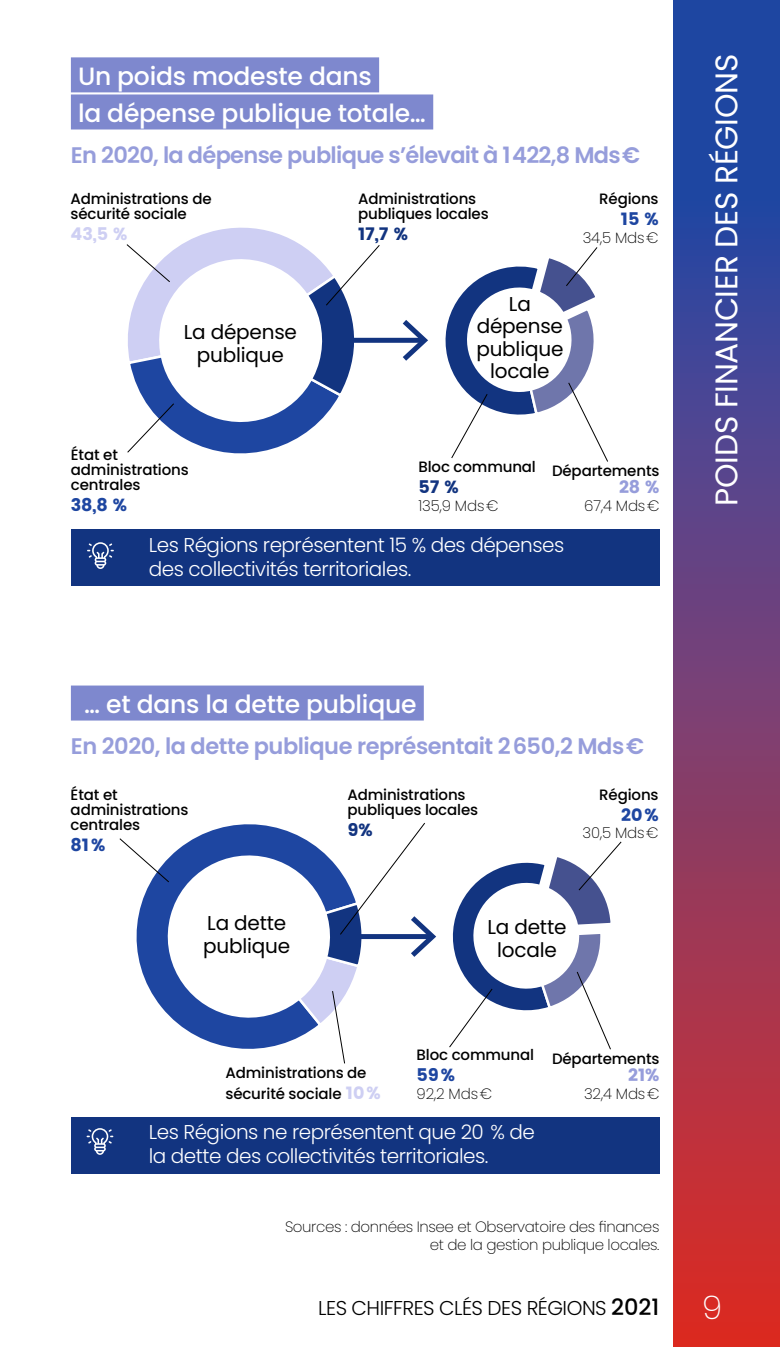
<style>
.page{position:relative;width:780px;height:1347px;background:#fff}
.page>*{position:absolute;margin:0;border:0;box-sizing:border-box;transform-origin:0 0}
.t1{font:200 32.5px "Poppins";color:#fff}
.t2{font:31.25px "Poppins";letter-spacing:-.01em;color:#fff}
.t3{font:500 25px/37px "Poppins";letter-spacing:-.01em;color:#fff}
.t4{font:600 22.5px "Poppins";letter-spacing:-.02em;color:#969ddb}
.t5{font:300 20px/24px "Poppins";letter-spacing:-.025em;color:#fff}
.t6{font:20px/22.5px "Poppins";letter-spacing:-.01em;color:#000;text-align:center}
.t7{font:300 20px "Poppins";letter-spacing:-.025em;color:#000}
.t8{font:17.5px "Poppins";letter-spacing:-.01em;color:#1e46a1}
.t9{font:17.5px "Poppins";color:#123480}
.t10{font:17.5px "Poppins";color:#969ddb}
.t11{font:17.5px "Poppins";color:#cecff3}
.t12{font:500 15px/15px "Poppins";letter-spacing:-.01em;color:#000}
.t13{font:200 15px/18px "Poppins";letter-spacing:-.025em;color:#000;text-align:right}
.s1{font-weight:400;font-size:17.5px;color:#cecff3}
.s2{font-weight:500;font-size:22.5px}
</style>
<div class="page">
<svg style="left:673px;top:0;width:107px;height:1346px;background:#753d70"></svg>
<div style="left:71px;top:57px;width:308px;height:35px;background:#7e88ce"></div>
<div style="left:71px;top:94px;width:362px;height:35px;background:#7e88ce"></div>
<div style="left:343px;top:338px;width:79px;height:5px;background:#123480"></div>
<svg style="left:402px;top:320px;width:26px;height:41px"></svg>
<svg style="left:126px;top:227px;width:254px;height:227px"></svg>
<svg style="left:445px;top:247px;width:163px;height:215px"></svg>
<div style="left:71px;top:685px;width:353px;height:35px;background:#7e88ce"></div>
<svg style="left:119px;top:822px;width:503px;height:242px"></svg>
<div style="left:71px;top:529px;width:588px;height:57px;background:#123480"></div>
<svg style="left:87px;top:542px;width:27px;height:27px"></svg>
<div style="left:71px;top:1116px;width:588px;height:57px;background:#123480"></div>
<svg style="left:87px;top:1128px;width:26px;height:26px"></svg>
<h3 class="t3" style="left:78px;top:57px;width:349px">Un poids modeste dans<br>la dépense publique totale…</h3>
<h3 class="t4" style="left:71px;top:142px;width:571px">En 2020, la dépense publique sʼélevait à 1422,8 Mds€</h3>
<p class="t12" style="left:71px;top:192px;width:143px">Administrations de sécurité sociale</p>
<p class="t11" style="left:71px;top:224px;width:58px">43,5 %</p>
<h3 class="t6" style="left:184px;top:321px;width:115px">La dépense publique</h3>
<p class="t12" style="left:71px;top:447px;width:119px">État et administrations centrales</p>
<p class="t8" style="left:71px;top:494px;width:58px">38,8 %</p>
<p class="t12" style="left:358px;top:192px;width:132px">Administrations publiques locales</p>
<p class="t9" style="left:358px;top:224px;width:51px">17,7 %</p>
<h3 class="t6" style="left:476px;top:293px;width:88px">La dépense publique locale</h3>
<p class="t12" style="left:599px;top:192px;width:61px">Régions</p>
<p class="t8" style="left:621px;top:209px;width:39px">15 %</p>
<p class="t13" style="left:582px;top:229px;width:77px">34,5 Mds€</p>
<p class="t12" style="left:418px;top:459px;width:119px">Bloc communal</p>
<p class="t9" style="left:418px;top:477px;width:42px">57 %</p>
<p class="t13" style="left:418px;top:496px;width:81px">135,9 Mds€</p>
<p class="t12" style="left:552px;top:463px;width:109px">Départements</p>
<p class="t10" style="left:619px;top:477px;width:42px">28 %</p>
<p class="t13" style="left:584px;top:496px;width:77px">67,4 Mds€</p>
<h3 class="t5" style="left:149px;top:533px;width:417px">Les Régions représentent 15 % des dépenses des collectivités territoriales.</h3>
<h3 class="t3" style="left:84px;top:685px;width:334px">… et dans la dette publique</h3>
<h3 class="t4" style="left:71px;top:733px;width:574px">En 2020, la dette publique représentait 2650,2 Mds€</h3>
<p class="t12" style="left:71px;top:787px;width:119px">État et administrations centrales</p>
<p class="t8" style="left:71px;top:834px;width:36px">81 %</p>
<p class="t12" style="left:347px;top:787px;width:132px">Administrations publiques locales</p>
<p class="t9" style="left:347px;top:819px;width:27px">9%</p>
<p class="t12" style="left:599px;top:787px;width:61px">Régions</p>
<p class="t8" style="left:621px;top:804px;width:39px">20 %</p>
<p class="t13" style="left:582px;top:824px;width:77px">30,5 Mds€</p>
<h3 class="t6" style="left:203px;top:912px;width:89px;text-align:left">La dette publique</h3>
<h3 class="t6" style="left:487px;top:916px;width:80px">La dette locale</h3>
<p class="t12" style="left:225px;top:1061px;width:157px;line-height:21px">Administrations de sécurité sociale <span class="s1">10 %</span></p>
<p class="t12" style="left:416px;top:1047px;width:119px">Bloc communal</p>
<p class="t8" style="left:416px;top:1064px;width:40px">59 %</p>
<p class="t13" style="left:416px;top:1084px;width:77px">92,2 Mds€</p>
<p class="t12" style="left:552px;top:1050px;width:109px">Départements</p>
<p class="t10" style="left:628px;top:1064px;width:33px">21%</p>
<p class="t13" style="left:584px;top:1084px;width:77px">32,4 Mds€</p>
<h3 class="t5" style="left:149px;top:1120px;width:387px">Les Régions ne représentent que 20 % de la dette des collectivités territoriales.</h3>
<p class="t13" style="left:285px;top:1217px;width:376px">Sources : données Insee et Observatoire des finances et de la gestion publique locales.</p>
<h2 class="t2" style="left:708px;top:505px;width:453px;rotate:-90deg">POIDS FINANCIER DES RÉGIONS</h2>
<h3 class="t7" style="left:318px;top:1296px;width:343px">LES CHIFFRES CLÉS DES RÉGIONS <span class="s2">2021</span></h3>
<h1 class="t1" style="left:702px;top:1288px;width:22px">9</h1>
</div>
